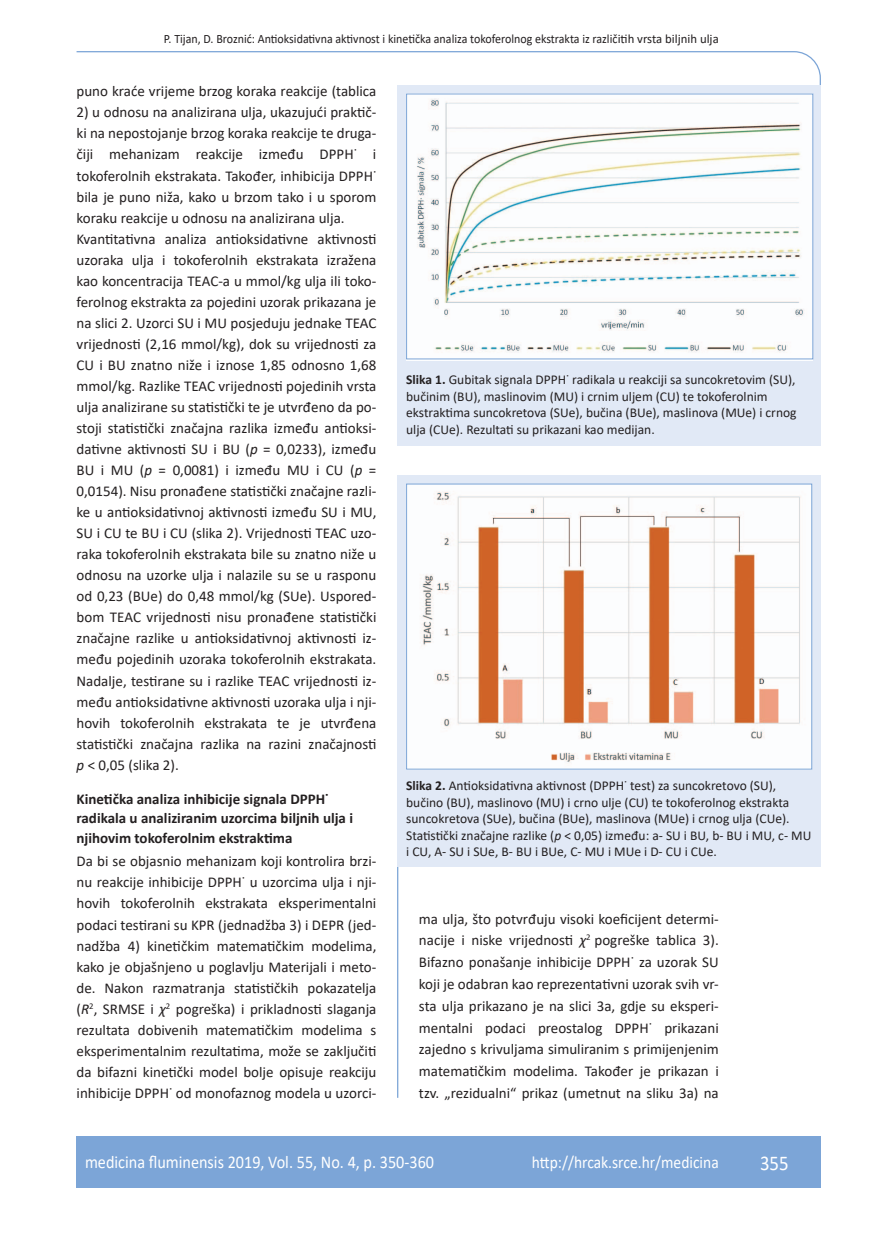
<style>
.page{position:relative;width:872px;height:1234px;background:#fff}
.page>*{position:absolute;margin:0;border:0;box-sizing:border-box;transform-origin:0 0}
.t1{font:21px "Calibri";color:#fff;scale:.9 1}
.t2{font:18px "Calibri";color:#fff;scale:.9 1}
.t3{font:17.25px "Calibri";color:#fff;scale:.9 1}
.osnovni_tekst{font:15px/21px "Calibri";color:#231f20;text-align:justify}
.podnaslov{font:700 15px/19.5px "Calibri";color:#231f20}
.potpis_slika{font:13.5px/16.5px "Calibri";color:#231f20}
.glava{font:12.75px "Calibri";color:#231f20;scale:.94 1}
.s1{font-style:italic}
.s2{font-weight:700}
</style>
<div class="page">
<svg style="left:76px;top:51px;width:745px;height:275px"></svg>
<hr style="left:397px;top:865px;width:1px;height:232px;background:#7ca5d7">
<div style="left:77px;top:1135px;width:744px;height:51px;background:#7ca5d7"></div>
<div style="left:398px;top:85px;width:423px;height:360px;background:#e1e9f6"></div>
<img style="left:406px;top:96px;width:407px;height:264px">
<div style="left:406px;top:94px;width:407px;height:265px;border:1px solid #7ca5d7"></div>
<div style="left:398px;top:475px;width:423px;height:391px;background:#e1e9f6"></div>
<img style="left:408px;top:485px;width:402px;height:282px">
<div style="left:406px;top:483px;width:406px;height:286px;border:1px solid #7ca5d7"></div>
<p class="glava" style="left:164px;top:29px;width:592px">P. Tijan, D. Broznić: Antioksidativna aktivnost i kinetička analiza tokoferolnog ekstrakta iz različitih vrsta biljnih ulja</p>
<p class="osnovni_tekst" style="left:77px;top:80px;width:301px">puno kraće vrijeme brzog koraka reakcije (tablica</p>
<p class="osnovni_tekst" style="left:77px;top:101px;width:301px">2) u odnosu na analizirana ulja, ukazujući praktič&shy;ki na nepostojanje brzog koraka reakcije te druga&shy;čiji mehanizam reakcije između DPPH˙ i tokoferolnih ekstrakata. Također, inhibicija DPPH˙ bila je puno niža, kako u brzom tako i u sporom koraku reakcije u odnosu na analizirana ulja.</p>
<p class="osnovni_tekst" style="left:77px;top:228px;width:301px">Kvantitativna analiza antioksidativne aktivnosti uzoraka ulja i tokoferolnih ekstrakata izražena kao koncentracija TEAC-a u mmol/kg ulja ili toko&shy;ferolnog ekstrakta za pojedini uzorak prikazana je na slici 2. Uzorci SU i MU posjeduju jednake TEAC vrijednosti (2,16 mmol/kg), dok su vrijednosti za CU i BU znatno niže i iznose 1,85 odnosno 1,68 mmol/kg. Razlike TEAC vrijednosti pojedinih vrsta ulja analizirane su statistički te je utvrđeno da po&shy;stoji statistički značajna razlika između antioksi&shy;dativne aktivnosti SU i BU (<span class="s1">p</span> = 0,0233), između BU i MU (<span class="s1">p</span> = 0,0081) i između MU i CU (<span class="s1">p</span> = 0,0154). Nisu pronađene statistički značajne razli&shy;ke u antioksidativnoj aktivnosti između SU i MU, SU i CU te BU i CU (slika 2). Vrijednosti TEAC uzo&shy;raka tokoferolnih ekstrakata bile su znatno niže u odnosu na uzorke ulja i nalazile su se u rasponu od 0,23 (BUe) do 0,48 mmol/kg (SUe). Uspored&shy;bom TEAC vrijednosti nisu pronađene statistički značajne razlike u antioksidativnoj aktivnosti iz&shy;među pojedinih uzoraka tokoferolnih ekstrakata.<br>Nadalje, testirane su i razlike TEAC vrijednosti iz&shy;među antioksidativne aktivnosti uzoraka ulja i nji&shy;hovih tokoferolnih ekstrakata te je utvrđena statistički značajna razlika na razini značajnosti <span class="s1">p</span> &lt; 0,05 (slika 2).</p>
<p class="podnaslov" style="left:77px;top:788px;width:278px">Kinetička analiza inhibicije signala DPPH˙ radikala u analiziranim uzorcima biljnih ulja i njihovim tokoferolnim ekstraktima</p>
<p class="osnovni_tekst" style="left:77px;top:850px;width:301px">Da bi se objasnio mehanizam koji kontrolira brzi&shy;nu reakcije inhibicije DPPH˙ u uzorcima ulja i nji&shy;hovih tokoferolnih ekstrakata eksperimentalni podaci testirani su KPR (jednadžba 3) i DEPR (jed&shy;nadžba 4) kinetičkim matematičkim modelima, kako je objašnjeno u poglavlju Materijali i meto&shy;de. Nakon razmatranja statističkih pokazatelja (<span class="s1">R</span><sup>2</sup>, SRMSE i <span class="s1">χ</span><sup>2</sup> pogreška) i prikladnosti slaganja rezultata dobivenih matematičkim modelima s eksperimentalnim rezultatima, može se zaključiti da bifazni kinetički model bolje opisuje reakciju inhibicije DPPH˙ od monofaznog modela u uzorci-</p>
<p class="potpis_slika" style="left:406px;top:371px;width:392px"><span class="s2">Slika 1.</span> Gubitak signala DPPH˙ radikala u reakciji sa suncokretovim (SU), bučinim (BU), maslinovim (MU) i crnim uljem (CU) te tokoferolnim ekstraktima suncokretova (SUe), bučina (BUe), maslinova (MUe) i crnog ulja (CUe). Rezultati su prikazani kao medijan.</p>
<p class="potpis_slika" style="left:406px;top:777px;width:407px"><span class="s2">Slika 2.</span> Antioksidativna aktivnost (DPPH˙ test) za suncokretovo (SU), bučino (BU), maslinovo (MU) i crno ulje (CU) te tokoferolnog ekstrakta suncokretova (SUe), bučina (BUe), maslinova (MUe) i crnog ulja (CUe).<br>Statistički značajne razlike (<span class="s1">p</span> &lt; 0,05) između: a- SU i BU, b- BU i MU, c- MU i CU, A- SU i SUe, B- BU i BUe, C- MU i MUe i D- CU i CUe.</p>
<p class="osnovni_tekst" style="left:419px;top:907px;width:301px;line-height:21.8px">ma ulja, što potvrđuju visoki koeficijent determi&shy;nacije i niske vrijednosti <span class="s1">χ</span><sup>2</sup> pogreške tablica 3).<br>Bifazno ponašanje inhibicije DPPH˙ za uzorak SU koji je odabran kao reprezentativni uzorak svih vr&shy;sta ulja prikazano je na slici 3a, gdje su eksperi&shy;mentalni podaci preostalog DPPH˙ prikazani zajedno s krivuljama simuliranim s primijenjenim matematičkim modelima. Također je prikazan i tzv. „rezidualni“ prikaz (umetnut na sliku 3a) na</p>
<p class="t2" style="left:85px;top:1149px;width:389px">medicina fluminensis 2019, Vol. 55, No. 4, p. 350-360</p>
<p class="t3" style="left:532px;top:1150px;width:209px">http://hrcak.srce.hr/medicina</p>
<p class="t1" style="left:760px;top:1147px;width:33px">355</p>
</div>
